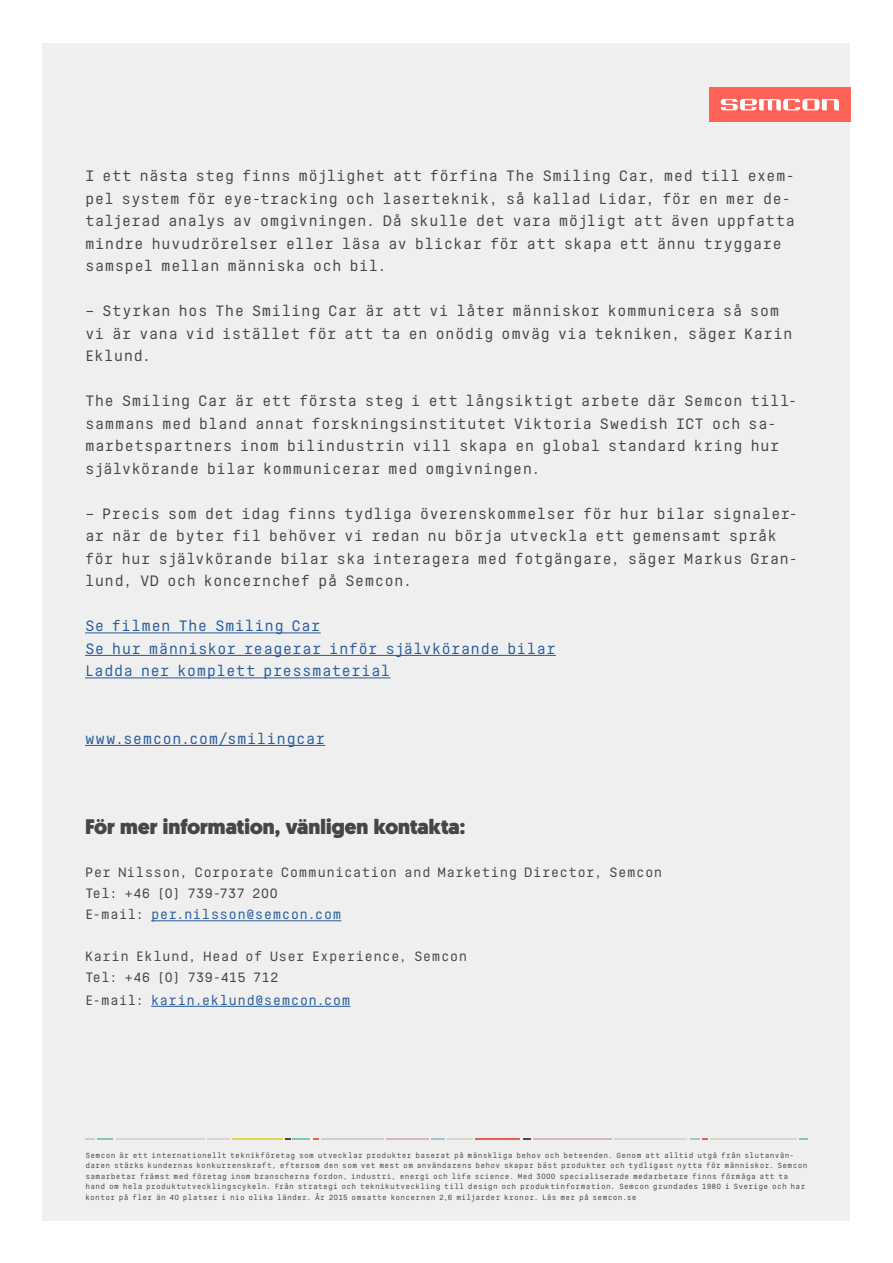
<style>
.page{position:relative;width:893px;height:1263px;background:#fff}
.page>*{position:absolute;margin:0;border:0;box-sizing:border-box;transform-origin:0 0}
.t1{font:21px "Semcon Geomanist";letter-spacing:.005em;color:#464646}
.t2{font:15px/22.5px "Semcon Mono";letter-spacing:.015em;color:#464646}
.t3{font:15px/22.5px "Semcon Mono";letter-spacing:.015em;color:#275b9b}
.t4{font:13.5px/21px "Semcon Mono";letter-spacing:.02em;color:#464646}
.t5{font:13.5px "Semcon Mono";letter-spacing:.025em;color:#275b9b}
.t6{font:7.5px/10.5px "Semcon Mono";letter-spacing:.035em;color:#464646}
.s1{color:#275b9b}
.s2{color:#464646}
</style>
<div class="page">
<div style="left:43px;top:43px;width:807px;height:1177px;background:#efefef"></div>
<hr style="left:476px;top:1138px;width:44px;height:1px;background:#eb5c59">
<hr style="left:533px;top:1138px;width:79px;height:1px;background:#dab6b5">
<hr style="left:614px;top:1138px;width:73px;height:1px;background:#dbd5cd">
<svg style="left:690px;top:1138px;width:17px;height:1px"></svg>
<hr style="left:710px;top:1138px;width:87px;height:1px;background:#dbd5cd">
<svg style="left:432px;top:1138px;width:41px;height:1px"></svg>
<hr style="left:386px;top:1138px;width:43px;height:1px;background:#dab6b5">
<hr style="left:321px;top:1138px;width:63px;height:1px;background:#cfccd7">
<svg style="left:285px;top:1138px;width:34px;height:1px"></svg>
<hr style="left:232px;top:1138px;width:50px;height:1px;background:#e2d74d">
<svg style="left:207px;top:1138px;width:22px;height:1px"></svg>
<hr style="left:116px;top:1138px;width:88px;height:1px;background:#dbd5cd">
<svg style="left:85px;top:1138px;width:28px;height:1px"></svg>
<div style="left:709px;top:87px;width:141px;height:35px;background:#ff6357"></div>
<svg style="left:721px;top:99px;width:118px;height:11px"></svg>
<hr style="left:85px;top:632px;width:236px;height:1px;background:#275b9b">
<hr style="left:85px;top:655px;width:471px;height:1px;background:#275b9b">
<hr style="left:85px;top:677px;width:305px;height:1px;background:#275b9b">
<hr style="left:85px;top:745px;width:240px;height:1px;background:#275b9b">
<hr style="left:151px;top:920px;width:190px;height:1px;background:#275b9b">
<hr style="left:151px;top:1006px;width:199px;height:1px;background:#275b9b">
<p class="t2" style="left:85px;top:165px;width:711px">I ett nästa steg finns möjlighet att förfina The Smiling Car, med till exem&shy;pel system för eye-tracking och laserteknik, så kallad Lidar, för en mer de&shy;taljerad analys av omgivningen. Då skulle det vara möjligt att även uppfatta mindre huvudrörelser eller läsa av blickar för att skapa ett ännu tryggare samspel mellan människa och bil.</p>
<p class="t2" style="left:85px;top:300px;width:709px">– Styrkan hos The Smiling Car är att vi låter människor kommunicera så som vi är vana vid istället för att ta en onödig omväg via tekniken, säger Karin<br>Eklund.</p>
<p class="t2" style="left:85px;top:390px;width:714px">The Smiling Car är ett första steg i ett långsiktigt arbete där Semcon till&shy;sammans med bland annat forskningsinstitutet Viktoria Swedish ICT och sa&shy;marbetspartners inom bilindustrin vill skapa en global standard kring hur självkörande bilar kommunicerar med omgivningen.</p>
<p class="t2" style="left:85px;top:502px;width:715px">– Precis som det idag finns tydliga överenskommelser för hur bilar signaler&shy;ar när de byter fil behöver vi redan nu börja utveckla ett gemensamt språk för hur självkörande bilar ska interagera med fotgängare, säger Markus Gran&shy;lund, VD och koncernchef på Semcon.</p>
<p class="t3" style="left:85px;top:615px;width:472px">Se filmen The Smiling Car<br>Se hur människor reagerar inför självkörande bilar<br>Ladda ner komplett pressmaterial</p>
<p class="t3" style="left:85px;top:727px;width:242px">www.semcon.com/smilingcar</p>
<h1 class="t1" style="left:85px;top:815px;width:382px">För mer information, vänligen kontakta:</h1>
<p class="t4" style="left:85px;top:862px;width:579px">Per Nilsson, Corporate Communication and Marketing Director, Semcon<br>Tel: +46 (0) 739-737 200<br>E-mail: <span class="s1">per.nilsson@semcon.com</span></p>
<p class="t4" style="left:85px;top:946px;width:384px">Karin Eklund, Head of User Experience, Semcon<br>Tel: +46 (0) 739-415 712</p>
<p class="t5" style="left:85px;top:992px;width:267px"><span class="s2">E-mail:</span> karin.eklund@semcon.com</p>
<p class="t6" style="left:85px;top:1150px;width:724px">Semcon är ett internationellt teknikföretag som utvecklar produkter baserat på mänskliga behov och beteenden. Genom att alltid utgå från slutanvän&shy;daren stärks kundernas konkurrenskraft, eftersom den som vet mest om användarens behov skapar bäst produkter och tydligast nytta för människor. Semcon samarbetar främst med företag inom branscherna fordon, industri, energi och life science. Med 3000 specialiserade medarbetare finns förmåga att ta hand om hela produktutvecklingscykeln. Från strategi och teknikutveckling till design och produktinformation. Semcon grundades 1980 i Sverige och har kontor på fler än 40 platser i nio olika länder. År 2015 omsatte koncernen 2,6 miljarder kronor. Läs mer på semcon.se</p>
</div>
